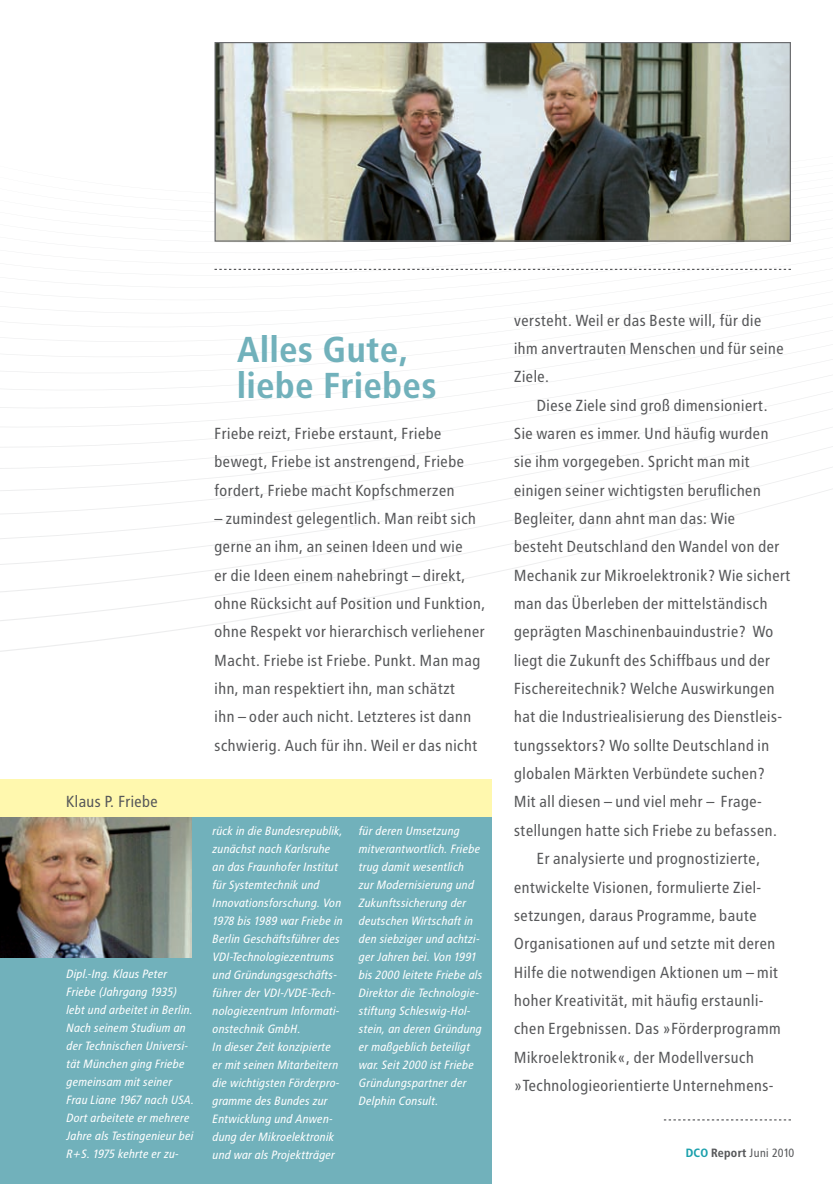
<style>
.page{position:relative;width:833px;height:1184px;background:#fff}
.page>*{position:absolute;margin:0;border:0;box-sizing:border-box;transform-origin:0 0}
.t1{font:700 36px/36px "Transit";color:#71b1bb}
.t2{font:16px/28.4px "Transit";color:#57585a}
.t3{font:italic 12px/18px "Transit";letter-spacing:-.01em;color:#fff}
.t4{font:12px "Transit";letter-spacing:-.02em;color:#57585a}
.s1{font-weight:700;color:#1aa0ac}
.s2{font-weight:700}
</style>
<div class="page">
<svg style="left:0;top:322px;width:832px;height:330px"></svg>
<svg style="left:59px;top:187px;width:732px;height:124px"></svg>
<svg style="left:663px;top:1119px;width:127px;height:1px"></svg>
<img style="left:216px;top:44px;width:572px;height:196px">
<div style="left:214px;top:42px;width:576px;height:200px;border:1px solid #6c6d70"></div>
<div style="left:0;top:817px;width:491px;height:367px;background:#71b1bb"></div>
<div style="left:0;top:779px;width:491px;height:38px;background:#fff8ae"></div>
<img style="left:0;top:817px;width:192px;height:141px">
<p class="t2" style="left:66px;top:788px;width:93px">Klaus P. Friebe</p>
<p class="t3" style="left:66px;top:964px;width:129px">Dipl.-Ing. Klaus Peter<br>Friebe (Jahrgang 1935) lebt und arbeitet in Berlin.<br>Nach seinem Studium an der Technischen Universi&shy;tät München ging Friebe gemeinsam mit seiner<br>Frau Liane 1967 nach USA.<br>Dort arbeitete er mehrere<br>Jahre als Testingenieur bei<br>R+S. 1975 kehrte er zu-</p>
<h1 class="t1" style="left:237px;top:332px;width:201px">Alles Gute, liebe Friebes</h1>
<p class="t2" style="left:214px;top:419px;width:251px">Friebe reizt, Friebe erstaunt, Friebe bewegt, Friebe ist anstrengend, Friebe fordert, Friebe macht Kopfschmerzen</p>
<p class="t2" style="left:214px;top:504px;width:273px">– zumindest gelegentlich. Man reibt sich gerne an ihm, an seinen Ideen und wie<br>er die Ideen einem nahebringt – direkt, ohne Rücksicht auf Position und Funktion, ohne Respekt vor hierarchisch verliehener Macht. Friebe ist Friebe. Punkt. Man mag ihn, man respektiert ihn, man schätzt<br>ihn – oder auch nicht. Letzteres ist dann schwierig. Auch für ihn. Weil er das nicht</p>
<p class="t3" style="left:212px;top:822px;width:132px">rück in die Bundesrepublik, zunächst nach Karlsruhe an das Fraunhofer Institut für Systemtechnik und<br>Innovationsforschung. Von<br>1978 bis 1989 war Friebe in<br>Berlin Geschäftsführer des<br>VDI-Technologiezentrums und Gründungsgeschäfts&shy;führer der VDI-/VDE-Tech&shy;nologiezentrum Informati&shy;onstechnik GmbH.<br>In dieser Zeit konzipierte er mit seinen Mitarbeitern die wichtigsten Förderpro&shy;gramme des Bundes zur<br>Entwicklung und Anwen&shy;dung der Mikroelektronik und war als Projektträger</p>
<p class="t3" style="left:358px;top:822px;width:125px">für deren Umsetzung mitverantwortlich. Friebe trug damit wesentlich<br>zur Modernisierung und<br>Zukunftssicherung der deutschen Wirtschaft in den siebziger und achtzi&shy;ger Jahren bei. Von 1991 bis 2000 leitete Friebe als<br>Direktor die Technologie&shy;stiftung Schleswig-Hol&shy;stein, an deren Gründung er maßgeblich beteiligt war. Seit 2000 ist Friebe<br>Gründungspartner der<br>Delphin Consult.</p>
<p class="t2" style="left:514px;top:306px;width:271px">versteht. Weil er das Beste will, für die ihm anvertrauten Menschen und für seine<br>Ziele.</p>
<p class="t2" style="left:536px;top:391px;width:233px">Diese Ziele sind groß dimensioniert.</p>
<p class="t2" style="left:514px;top:419px;width:256px">Sie waren es immer. Und häufig wurden</p>
<p class="t2" style="left:514px;top:448px;width:238px">sie ihm vorgegeben. Spricht man mit</p>
<p class="t2" style="left:514px;top:476px;width:249px">einigen seiner wichtigsten beruflichen</p>
<p class="t2" style="left:514px;top:504px;width:223px">Begleiter, dann ahnt man das: Wie</p>
<p class="t2" style="left:514px;top:533px;width:267px">besteht Deutschland den Wandel von der</p>
<p class="t2" style="left:514px;top:561px;width:278px">Mechanik zur Mikroelektronik? Wie sichert</p>
<p class="t2" style="left:514px;top:589px;width:255px">man das Überleben der mittelständisch</p>
<p class="t2" style="left:514px;top:618px;width:261px">geprägten Maschinenbauindustrie? Wo</p>
<p class="t2" style="left:514px;top:646px;width:258px">liegt die Zukunft des Schiffbaus und der</p>
<p class="t2" style="left:514px;top:674px;width:262px">Fischereitechnik? Welche Auswirkungen</p>
<p class="t2" style="left:514px;top:703px;width:270px">hat die Industriealisierung des Dienstleis-</p>
<p class="t2" style="left:514px;top:731px;width:257px">tungssektors? Wo sollte Deutschland in</p>
<p class="t2" style="left:514px;top:759px;width:253px">globalen Märkten Verbündete suchen?</p>
<p class="t2" style="left:514px;top:788px;width:250px">Mit all diesen – und viel mehr – Frage-</p>
<p class="t2" style="left:514px;top:816px;width:265px">stellungen hatte sich Friebe zu befassen.</p>
<p class="t2" style="left:536px;top:844px;width:225px">Er analysierte und prognostizierte,</p>
<p class="t2" style="left:514px;top:873px;width:249px">entwickelte Visionen, formulierte Ziel-</p>
<p class="t2" style="left:514px;top:901px;width:245px">setzungen, daraus Programme, baute</p>
<p class="t2" style="left:514px;top:929px;width:263px">Organisationen auf und setzte mit deren</p>
<p class="t2" style="left:514px;top:958px;width:266px">Hilfe die notwendigen Aktionen um – mit</p>
<p class="t2" style="left:514px;top:986px;width:252px">hoher Kreativität, mit häufig erstaunli-</p>
<p class="t2" style="left:514px;top:1014px;width:269px">chen Ergebnissen. Das »Förderprogramm</p>
<p class="t2" style="left:514px;top:1043px;width:242px">Mikroelektronik«, der Modellversuch</p>
<p class="t2" style="left:514px;top:1071px;width:262px">»Technologieorientierte Unternehmens-</p>
<p class="t4" style="left:685px;top:1145px;width:111px"><span class="s1">DCO</span> <span class="s2">Report</span> Juni 2010</p>
</div>
